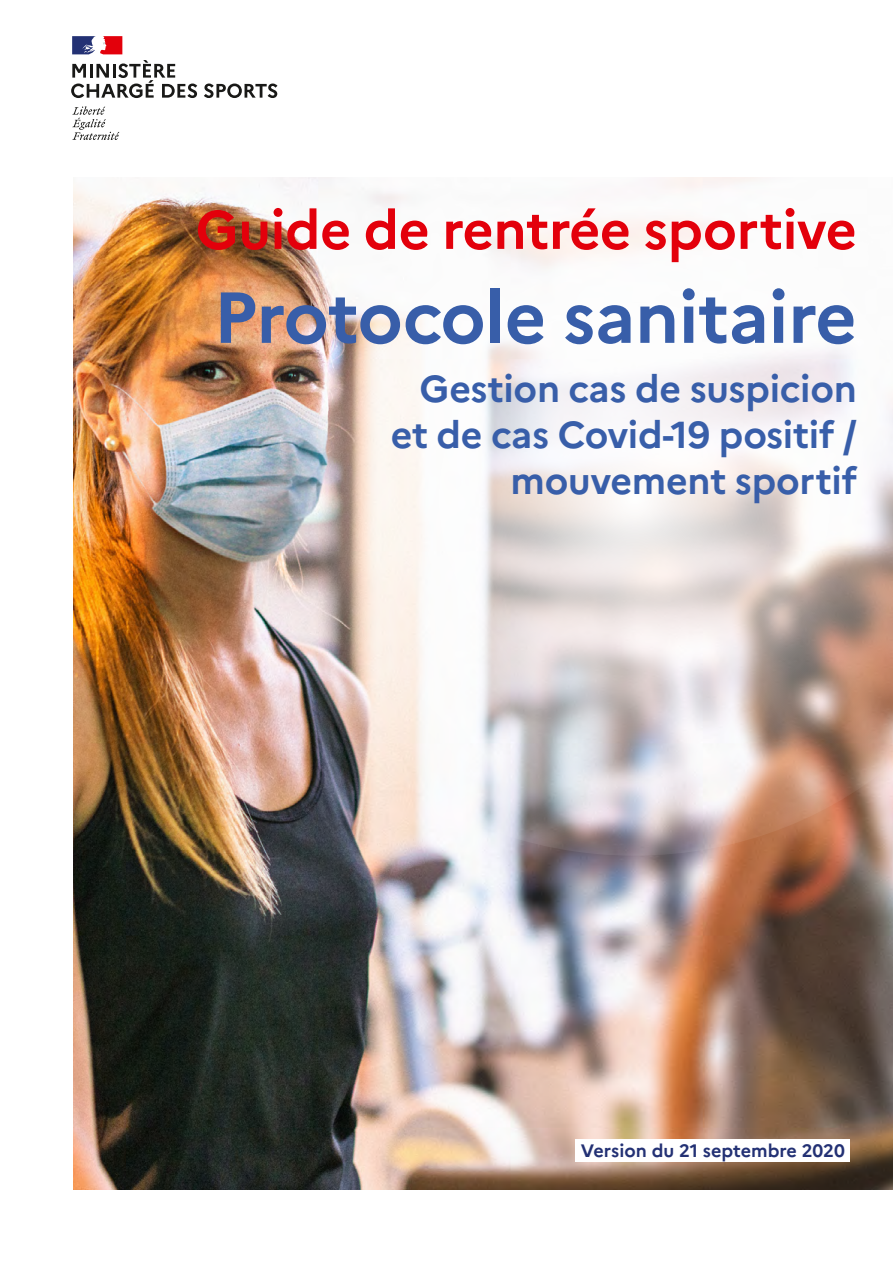
<style>
.page{position:relative;width:893px;height:1263px;background:#fff}
.page>*{position:absolute;margin:0;border:0;box-sizing:border-box;transform-origin:0 0}
.t1{font:700 72px "Marianne";letter-spacing:-.01em;color:#385ea9}
.t2{font:700 54px "Marianne";letter-spacing:-.01em;color:#e3000b}
.t3{font:700 37.5px/46.2px "Marianne";letter-spacing:-.01em;color:#385ea9;text-align:right}
.t4{font:700 18px "Marianne";color:#233174}
</style>
<div class="page">
<img style="left:73px;top:183px;width:820px;height:1007px">
<img style="left:248px;top:177px;width:645px;height:679px">
<div style="left:575px;top:1140px;width:275px;height:22px;background:#fff"></div>
<svg style="left:72px;top:106px;width:47px;height:34px"></svg>
<svg style="left:71px;top:60px;width:126px;height:38px"></svg>
<svg style="left:204px;top:84px;width:73px;height:14px"></svg>
<svg style="left:72px;top:36px;width:50px;height:18px"></svg>
<h2 class="t2" style="left:196px;top:197px;width:663px">Guide de rentrée sportive</h2>
<h1 class="t1" style="left:213px;top:273px;width:645px">Protocole sanitaire</h1>
<p class="t3" style="left:391px;top:365px;width:468px">Gestion cas de suspicion et de cas Covid-19 positif / mouvement sportif</p>
<p class="t4" style="left:581px;top:1140px;width:265px">Version du 21 septembre 2020</p>
</div>
